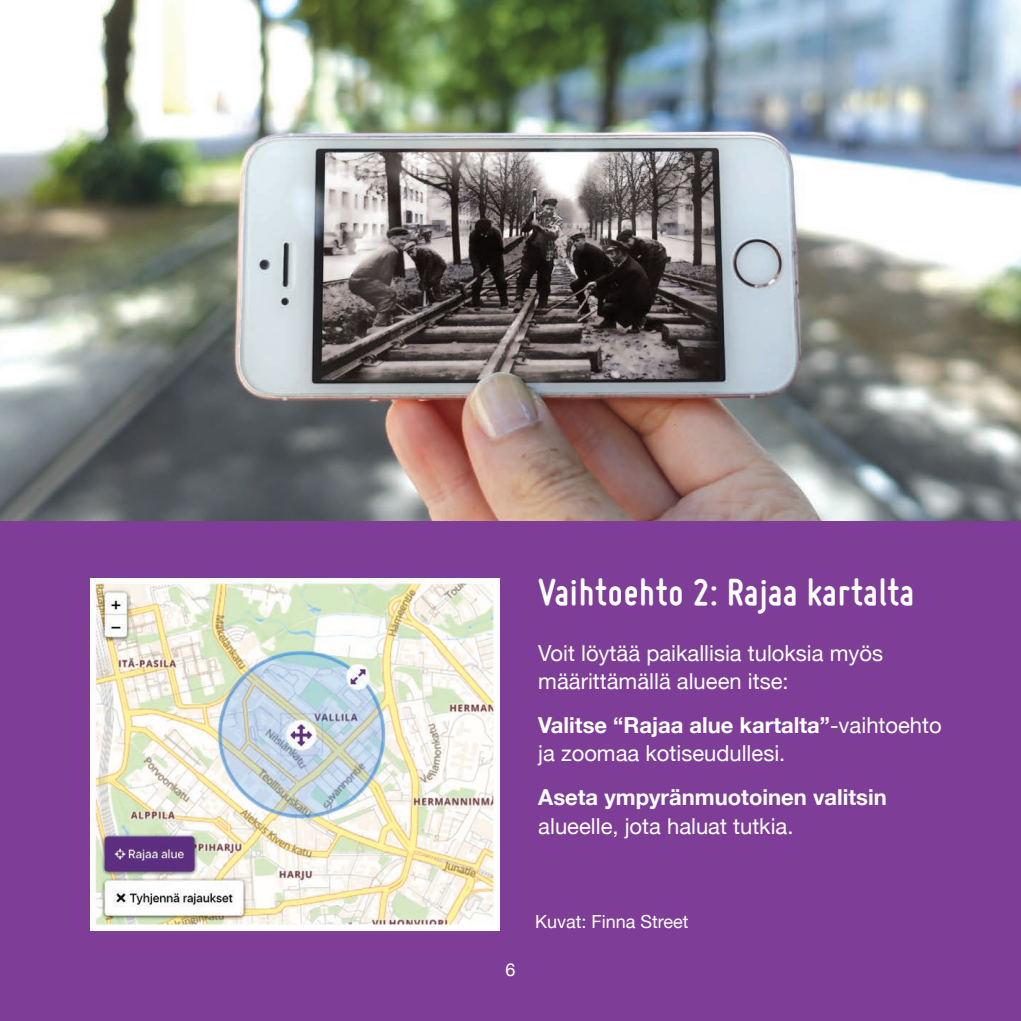
<style>
.page{position:relative;width:1021px;height:1021px;background:#fff}
.page>*{position:absolute;margin:0;border:0;box-sizing:border-box;transform-origin:0 0}
.t1{font:700 40px "Miso";letter-spacing:.02em;color:#fff}
.t2{font:22px/28px "Helvetica Neue";color:#fff}
.t3{font:700 22px "Helvetica Neue";color:#fff}
.Kuvateksti_10_pt_val{font:18px "Helvetica Neue";color:#fff}
.s1{font-weight:700}
</style>
<div class="page">
<div style="left:0;top:0;width:1020px;height:1020px;background:#7e3e98"></div>
<img style="left:0;top:0;width:1020px;height:520px">
<img style="left:91px;top:578px;width:409px;height:352px">
<p class="t1" style="left:538px;top:570px;width:377px">Vaihtoehto 2: Rajaa kartalta</p>
<p class="t2" style="left:538px;top:640px;width:346px">Voit löytää paikallisia tuloksia myös määrittämällä alueen itse:</p>
<p class="t2" style="left:538px;top:712px;width:405px"><span class="s1">Valitse “Rajaa alue kartalta”</span>-vaihtoehto ja zoomaa kotiseudullesi.</p>
<p class="t3" style="left:538px;top:780px;width:350px">Aseta ympyränmuotoinen valitsin</p>
<p class="t2" style="left:538px;top:813px;width:257px">alueelle, jota haluat tutkia.</p>
<p class="Kuvateksti_10_pt_val" style="left:505px;top:956px;width:12px">6</p>
<p class="Kuvateksti_10_pt_val" style="left:535px;top:908px;width:155px">Kuvat: Finna Street</p>
</div>
